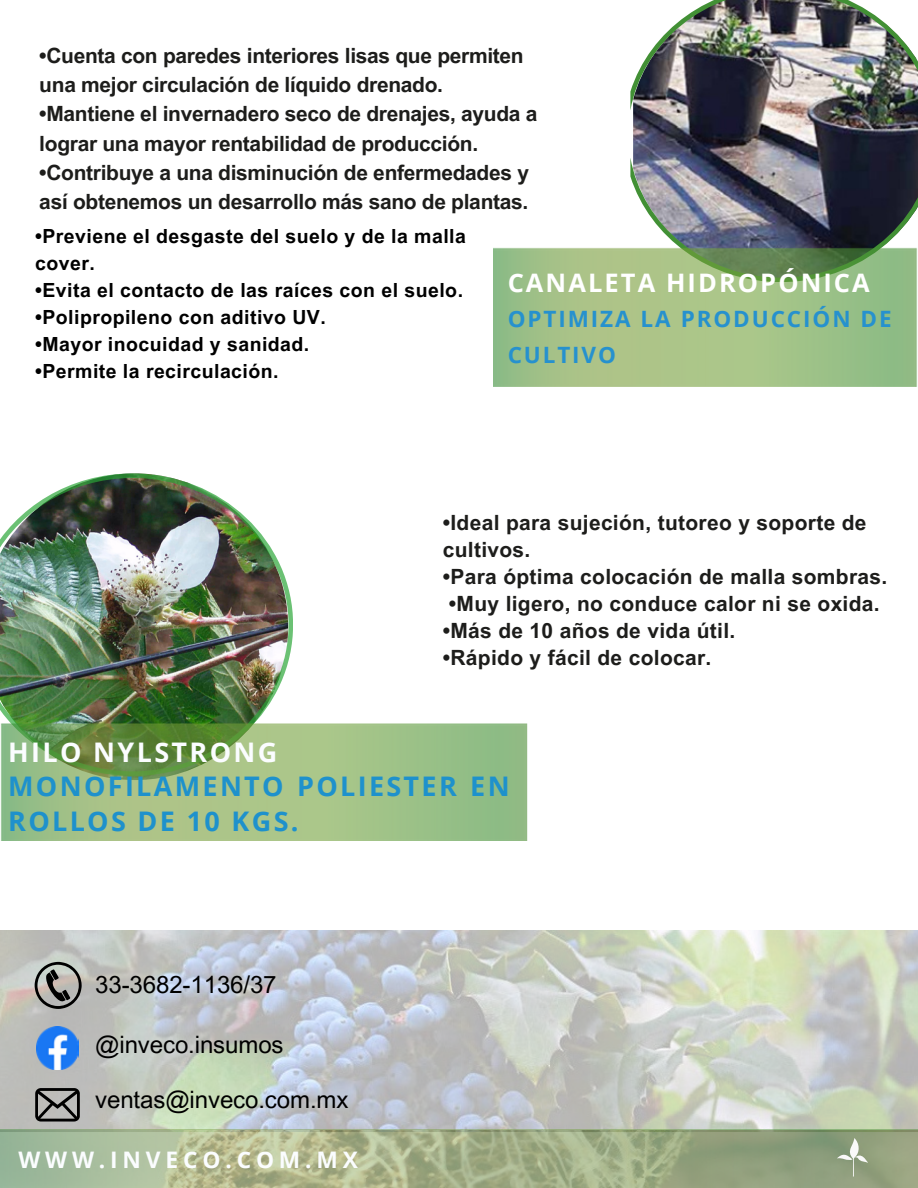
<style>
.page{position:relative;width:918px;height:1188px;background:#fff}
.page>*{position:absolute;margin:0;border:0;box-sizing:border-box;transform-origin:0 0}
.t1{font:700 27px/34.8px "Open Sans";letter-spacing:.085em;color:#1e91cc}
.t2{font:700 27px "Open Sans";letter-spacing:.09em;color:#fbfdff}
.t3{font:700 25.5px "Open Sans";letter-spacing:.08em;color:#fff}
.t4{font:24px "Arial MT Pro";letter-spacing:-.005em;color:#000}
.t5{font:22.8px "Open Sans";letter-spacing:.215em;color:#fbfdff}
.t6{font:700 22.8px "Open Sans";letter-spacing:.215em;color:#fbfdff}
.t7{font:700 22.5px/36px "Open Sans";letter-spacing:.085em;color:#2691ce}
.t8{font:700 21px "Arial MT Pro";letter-spacing:-.015em;color:#1d1d1b}
.t9{font:700 21px "Arial MT Pro";letter-spacing:.015em;color:#1d1d1b}
.t10{font:700 19.5px "Arial MT Pro";letter-spacing:.025em;color:#000}
</style>
<div class="page">
<img style="left:0;top:930px;width:918px;height:200px">
<img style="left:630px;top:0;width:288px;height:247px">
<img style="left:0;top:840px;width:28px;height:159px">
<img style="left:494px;top:247px;width:423px;height:140px">
<svg style="left:35px;top:1088px;width:45px;height:34px;background:#6d6d6b"></svg>
<img style="left:36px;top:1027px;width:43px;height:43px">
<svg style="left:35px;top:962px;width:47px;height:47px;background:#898985"></svg>
<img style="left:0;top:1130px;width:918px;height:58px">
<svg style="left:837px;top:1138px;width:31px;height:39px"></svg>
<img style="left:0;top:474px;width:293px;height:249px">
<img style="left:0;top:723px;width:528px;height:117px">
<p class="t8" style="left:39px;top:48px;width:486px">•Cuenta con paredes interiores lisas que permiten</p>
<p class="t8" style="left:39px;top:77px;width:405px">una mejor circulación de líquido drenado.</p>
<p class="t8" style="left:39px;top:106px;width:500px">•Mantiene el invernadero seco de drenajes, ayuda a</p>
<p class="t8" style="left:39px;top:135px;width:440px">lograr una mayor rentabilidad de producción.</p>
<p class="t8" style="left:39px;top:165px;width:491px">•Contribuye a una disminución de enfermedades y</p>
<p class="t8" style="left:39px;top:194px;width:491px">así obtenemos un desarrollo más sano de plantas.</p>
<p class="t10" style="left:35px;top:228px;width:432px">•Previene el desgaste del suelo y de la malla</p>
<p class="t10" style="left:35px;top:255px;width:61px">cover.</p>
<p class="t10" style="left:35px;top:282px;width:429px">•Evita el contacto de las raíces con el suelo.</p>
<p class="t10" style="left:35px;top:309px;width:292px">•Polipropileno con aditivo UV.</p>
<p class="t10" style="left:35px;top:336px;width:276px">•Mayor inocuidad y sanidad.</p>
<p class="t10" style="left:35px;top:363px;width:245px">•Permite la recirculación.</p>
<p class="t3" style="left:508px;top:264px;width:364px">CANALETA HIDROPÓNICA</p>
<p class="t7" style="left:508px;top:300px;width:386px">OPTIMIZA LA PRODUCCIÓN DE<br>CULTIVO</p>
<p class="t9" style="left:443px;top:515px;width:425px">•Ideal para sujeción, tutoreo y soporte de</p>
<p class="t9" style="left:443px;top:542px;width:89px">cultivos.</p>
<p class="t9" style="left:443px;top:569px;width:446px">•Para óptima colocación de malla sombras.</p>
<p class="t9" style="left:449px;top:596px;width:432px">•Muy ligero, no conduce calor ni se oxida.</p>
<p class="t9" style="left:443px;top:623px;width:294px">•Más de 10 años de vida útil.</p>
<p class="t9" style="left:443px;top:650px;width:270px">•Rápido y fácil de colocar.</p>
<p class="t2" style="left:8px;top:733px;width:271px">HILO NYLSTRONG</p>
<p class="t1" style="left:8px;top:769px;width:503px">MONOFILAMENTO POLIESTER EN<br>ROLLOS DE 10 KGS.</p>
<p class="t4" style="left:95px;top:975px;width:183px">33-3682-1136/37</p>
<p class="t4" style="left:95px;top:1035px;width:190px">@inveco.insumos</p>
<p class="t4" style="left:95px;top:1090px;width:255px">ventas@inveco.com.mx</p>
<p class="t6" style="left:18px;top:1144px;width:341px">WWW.INVECO.COM.MX</p>
<p class="t5" style="left:30px;top:1147px;width:328px">WWW.INVECO.COM.MX</p>
</div>
